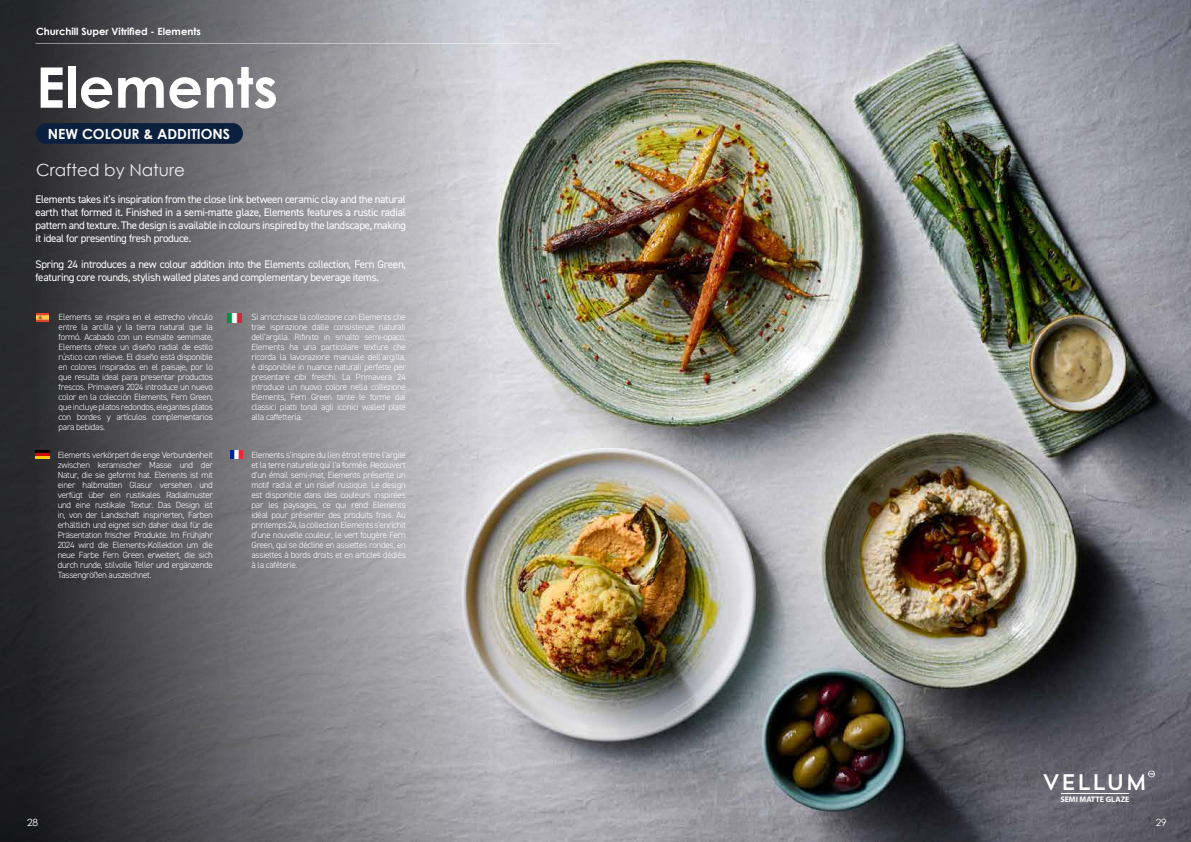
<style>
.page{position:relative;width:1191px;height:842px;background:#fff}
.page>*{position:absolute;margin:0;border:0;box-sizing:border-box;transform-origin:0 0}
.t1{font:700 56px "Century Gothic";color:#fff}
.t2{font:22.4px "Trend Sans One";color:#fff}
.t3{font:16.8px "Century Gothic";color:#fff}
.t4{font:700 14px "Century Gothic";color:#fff}
.t5{font:11px/13px "DIN2014";letter-spacing:-.03em;color:#fff;text-align:justify}
.t6{font:700 10px "Century Gothic";color:#fff}
.t7{font:10px "Century Gothic";color:#fff}
.t8{font:300 9px/10px "DIN2014";letter-spacing:-.03em;color:#fff;text-align:justify}
.t9{font:700 8px "Myriad";color:#fff}
.t10{font:700 3.1px "Myriad";color:#fff}
</style>
<div class="page">
<img style="left:557px;top:0;width:634px;height:842px">
<svg style="left:0;top:0;width:557px;height:842px;background:#7d7c7e"></svg>
<hr style="left:36px;top:43px;width:523px;height:1px;background:#fff">
<div style="left:36px;top:123px;width:207px;height:21px;background:#0b1f3e;border-radius:10px"></div>
<svg style="left:36px;top:313px;width:13px;height:9px"></svg>
<img style="left:228px;top:313px;width:14px;height:9px">
<svg style="left:231px;top:451px;width:12px;height:8px"></svg>
<img style="left:35px;top:451px;width:14px;height:8px">
<hr style="left:1060px;top:793px;width:69px;height:1px;background:#fff">
<svg style="left:1148px;top:770px;width:7px;height:7px"></svg>
<p class="t6" style="left:36px;top:24px;width:166px">Churchill Super Vitrified - Elements</p>
<h1 class="t1" style="left:36px;top:45px;width:243px">Elements</h1>
<h3 class="t4" style="left:48px;top:123px;width:184px">NEW COLOUR &amp; ADDITIONS</h3>
<h3 class="t3" style="left:36px;top:158px;width:151px">Crafted by Nature</h3>
<p class="t5" style="left:36px;top:193px;width:372px">Elements takes it’s inspiration from the close link between ceramic clay and the natural earth that formed it. Finished in a semi-matte glaze, Elements features a rustic radial pattern and texture. The design is available in colours inspired by the landscape, making it ideal for presenting fresh produce.</p>
<p class="t5" style="left:36px;top:258px;width:372px">Spring 24 introduces a new colour addition into the Elements collection, Fern Green, featuring core rounds, stylish walled plates and complementary beverage items.</p>
<p class="t8" style="left:59px;top:312px;width:156px">Elements se inspira en el estrecho vínculo entre la arcilla y la tierra natural que la formó. Acabado con un esmalte semimate, Elements ofrece un diseño radial de estilo rústico con relieve. El diseño está disponible en colores inspirados en el paisaje, por lo que resulta ideal para presentar productos frescos. Primavera 2024 introduce un nuevo color en la colección Elements, Fern Green, que incluye platos redondos, elegantes platos con bordes y artículos complementarios para bebidas.</p>
<p class="t8" style="left:251px;top:312px;width:156px">Si arricchisce la collezione con Elements che trae ispirazione dalle consistenze naturali dell’argilla. Rifinito in smalto semi-opaco, Elements ha una particolare texture che ricorda la lavorazione manuale dell’argilla, è disponibile in nuance naturali perfette per presentare cibi freschi. La Primavera 24 introduce un nuovo colore nella collezione Elements, Fern Green tante le forme dai classici piatti tondi agli iconici walled plate alla caffetteria.</p>
<p class="t8" style="left:58px;top:450px;width:157px">Elements verkörpert die enge Verbundenheit zwischen keramischer Masse und der Natur, die sie geformt hat. Elements ist mit einer halbmatten Glasur versehen und verfügt über ein rustikales Radialmuster und eine rustikale Textur. Das Design ist in, von der Landschaft inspirierten, Farben erhältlich und eignet sich daher ideal für die Präsentation frischer Produkte. Im Frühjahr 2024 wird die Elements-Kollektion um die neue Farbe Fern Green erweitert, die sich durch runde, stilvolle Teller und ergänzende Tassengrößen auszeichnet.</p>
<p class="t8" style="left:251px;top:450px;width:156px">Elements s’inspire du lien étroit entre l’argile et la terre naturelle qui l’a formée. Recouvert d’un émail semi-mat, Elements présente un motif radial et un relief rustique. Le design est disponible dans des couleurs inspirées par les paysages, ce qui rend Elements idéal pour présenter des produits frais. Au printemps 24, la collection Elements s’enrichit d’une nouvelle couleur, le vert fougère Fern Green, qui se décline en assiettes rondes, en assiettes à bords droits et en articles dédiés à la caféterie.</p>
<p class="t7" style="left:27px;top:816px;width:13px">28</p>
<p class="t10" style="left:1149px;top:772px;width:6px">TM</p>
<h2 class="t2" style="left:1042px;top:767px;width:107px">VELLUM</h2>
<p class="t9" style="left:1060px;top:795px;width:71px">SEMI MATTE GLAZE</p>
<p class="t7" style="left:1155px;top:816px;width:13px">29</p>
</div>
